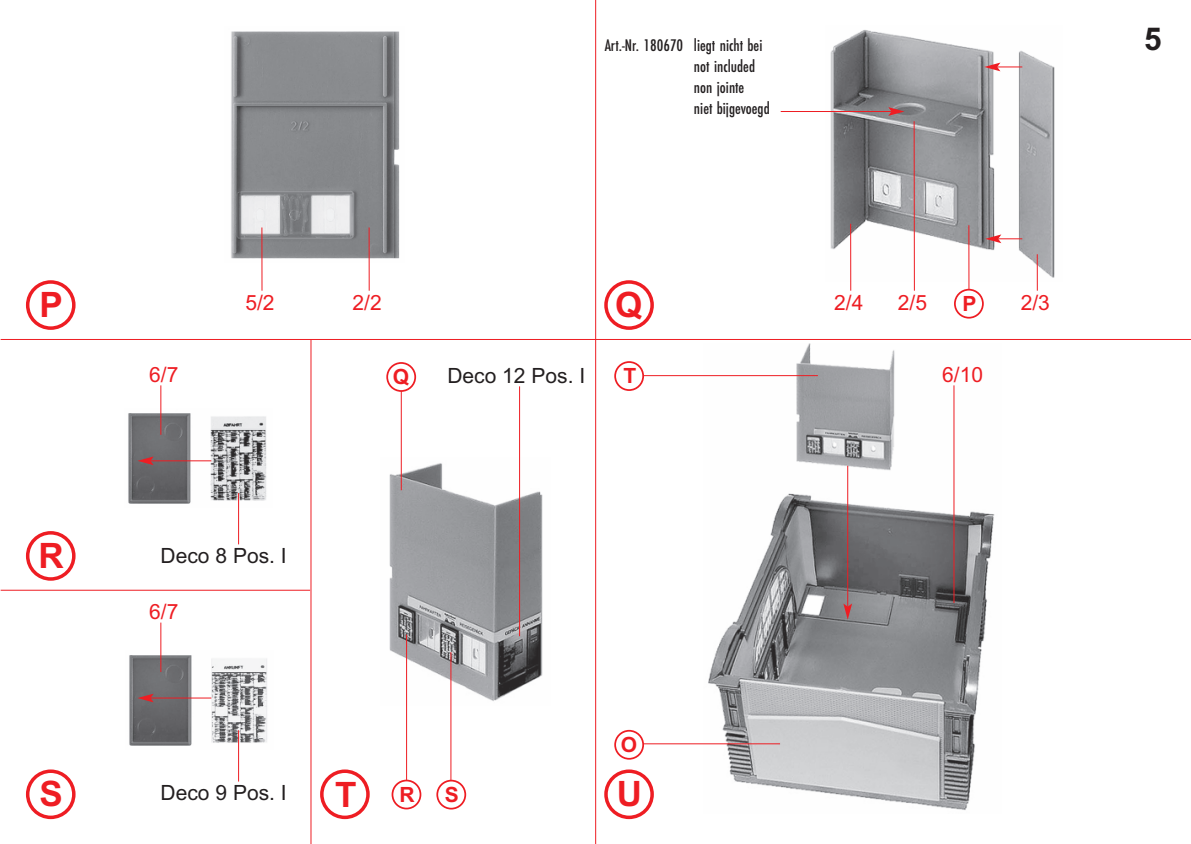
<style>
.page{position:relative;width:1191px;height:844px;background:#fff}
.page>*{position:absolute;margin:0;border:0;box-sizing:border-box;transform-origin:0 0}
.t1{font:700 35px "Arial";color:#ee1d23}
.t2{font:700 31.5px "Arial";color:#231f20}
.t3{font:21px "Arial";color:#231f20}
.t4{font:21px "Arial";color:#ee1d23}
.t5{font:700 21px "Arial";color:#ee1d23}
.t6{font:17.5px/21px "Futura EF Medium Con";color:#231f20}
</style>
<div class="page">
<hr style="left:595px;top:0;width:1px;height:843px;background:#ee1d23">
<hr style="left:310px;top:339px;width:1px;height:504px;background:#ee1d23">
<hr style="left:1px;top:339px;width:1190px;height:1px;background:#ee1d23">
<hr style="left:1px;top:589px;width:309px;height:1px;background:#ee1d23">
<img style="left:231px;top:31px;width:169px;height:231px">
<img style="left:830px;top:30px;width:225px;height:251px">
<img style="left:128px;top:408px;width:139px;height:99px">
<img style="left:129px;top:650px;width:138px;height:99px">
<img style="left:389px;top:457px;width:154px;height:248px">
<img style="left:703px;top:344px;width:292px;height:466px">
<hr style="left:160px;top:385px;width:1px;height:49px;background:#ee1d23">
<hr style="left:953px;top:385px;width:1px;height:217px;background:#ee1d23">
<hr style="left:401px;top:391px;width:1px;height:99px;background:#ee1d23">
<hr style="left:519px;top:386px;width:1px;height:250px;background:#ee1d23">
<hr style="left:643px;top:375px;width:175px;height:1px;background:#ee1d23">
<hr style="left:643px;top:743px;width:137px;height:1px;background:#ee1d23">
<hr style="left:780px;top:111px;width:111px;height:1px;background:#ee1d23">
<svg style="left:888px;top:107px;width:16px;height:9px"></svg>
<svg style="left:984px;top:63px;width:38px;height:8px"></svg>
<svg style="left:985px;top:234px;width:37px;height:9px"></svg>
<hr style="left:847px;top:465px;width:1px;height:141px;background:#ee1d23">
<svg style="left:843px;top:603px;width:9px;height:16px"></svg>
<hr style="left:151px;top:460px;width:60px;height:1px;background:#ee1d23">
<svg style="left:137px;top:456px;width:17px;height:9px"></svg>
<svg style="left:614px;top:729px;width:30px;height:30px"></svg>
<svg style="left:26px;top:280px;width:50px;height:50px"></svg>
<svg style="left:604px;top:280px;width:50px;height:50px"></svg>
<svg style="left:26px;top:531px;width:50px;height:49px"></svg>
<svg style="left:26px;top:769px;width:50px;height:49px"></svg>
<svg style="left:320px;top:769px;width:50px;height:49px"></svg>
<svg style="left:604px;top:769px;width:50px;height:49px"></svg>
<svg style="left:954px;top:289px;width:29px;height:29px"></svg>
<svg style="left:386px;top:362px;width:30px;height:30px"></svg>
<svg style="left:391px;top:779px;width:30px;height:30px"></svg>
<svg style="left:436px;top:779px;width:30px;height:30px"></svg>
<svg style="left:614px;top:361px;width:30px;height:30px"></svg>
<hr style="left:261px;top:227px;width:1px;height:63px;background:#ee1d23">
<hr style="left:369px;top:227px;width:1px;height:63px;background:#ee1d23">
<hr style="left:913px;top:121px;width:1px;height:169px;background:#ee1d23">
<hr style="left:850px;top:224px;width:1px;height:66px;background:#ee1d23">
<hr style="left:968px;top:225px;width:1px;height:64px;background:#ee1d23">
<hr style="left:1036px;top:254px;width:1px;height:36px;background:#ee1d23">
<hr style="left:238px;top:493px;width:1px;height:51px;background:#ee1d23">
<hr style="left:160px;top:622px;width:1px;height:49px;background:#ee1d23">
<hr style="left:151px;top:697px;width:60px;height:1px;background:#ee1d23">
<svg style="left:137px;top:693px;width:17px;height:9px"></svg>
<hr style="left:238px;top:730px;width:1px;height:51px;background:#ee1d23">
<hr style="left:406px;top:634px;width:1px;height:146px;background:#ee1d23">
<hr style="left:450px;top:652px;width:1px;height:128px;background:#ee1d23">
<p class="t6" style="left:694px;top:35px;width:77px;text-indent:-89px">Art.-Nr. 180670 liegt nicht bei not included non jointe<br>niet bijgevoegd</p>
<h1 class="t1" style="left:39px;top:284px;width:25px">P</h1>
<h1 class="t1" style="left:615px;top:284px;width:29px">Q</h1>
<p class="t4" style="left:245px;top:290px;width:31px">5/2</p>
<p class="t4" style="left:352px;top:290px;width:31px">2/2</p>
<p class="t4" style="left:834px;top:290px;width:31px">2/4</p>
<p class="t4" style="left:898px;top:290px;width:31px">2/5</p>
<p class="t4" style="left:1020px;top:290px;width:31px">2/3</p>
<p class="t5" style="left:962px;top:291px;width:16px">P</p>
<h1 class="t1" style="left:38px;top:535px;width:27px">R</h1>
<p class="t4" style="left:149px;top:362px;width:31px">6/7</p>
<p class="t4" style="left:942px;top:362px;width:42px">6/10</p>
<p class="t3" style="left:447px;top:363px;width:139px">Deco 12 Pos. I</p>
<p class="t5" style="left:623px;top:363px;width:14px">T</p>
<p class="t5" style="left:393px;top:364px;width:18px">Q</p>
<p class="t3" style="left:161px;top:543px;width:128px">Deco 8 Pos. I</p>
<p class="t4" style="left:149px;top:599px;width:31px">6/7</p>
<p class="t5" style="left:621px;top:732px;width:18px">O</p>
<h1 class="t1" style="left:39px;top:773px;width:25px">S</h1>
<h1 class="t1" style="left:335px;top:774px;width:23px">T</h1>
<h1 class="t1" style="left:617px;top:773px;width:27px">U</h1>
<p class="t3" style="left:161px;top:780px;width:128px">Deco 9 Pos. I</p>
<p class="t5" style="left:399px;top:781px;width:17px">R</p>
<p class="t5" style="left:445px;top:782px;width:16px">S</p>
<h2 class="t2" style="left:1144px;top:20px;width:19px">5</h2>
</div>
